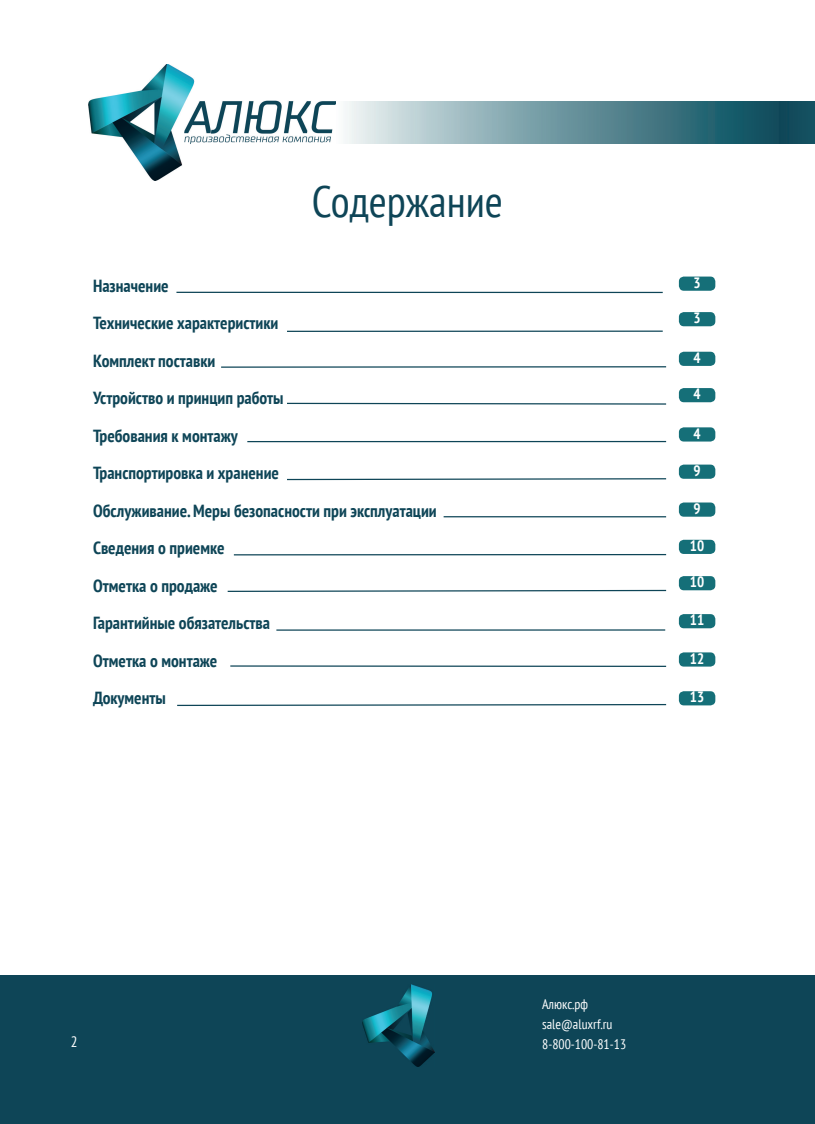
<style>
.page{position:relative;width:815px;height:1124px;background:#fff}
.page>*{position:absolute;margin:0;border:0;box-sizing:border-box;transform-origin:0 0}
.t1{font:condensed 43.75px "PT Sans";color:#0e4557}
.t2{font:700 condensed 17.5px/37.5px "PT Sans";color:#0e4557}
.t3{font:700 condensed 15px "PT Sans";color:#fff}
.t4{font:condensed 15px "PT Sans";color:#fff}
.t5{font:condensed 13.75px/20px "PT Sans";color:#fff}
</style>
<div class="page">
<div style="left:0;top:975px;width:780px;height:148px;background:#0e4557"></div>
<img style="left:89px;top:64px;width:247px;height:116px">
<div style="left:780px;top:975px;width:35px;height:148px;background:#0e4557"></div>
<img style="left:345px;top:101px;width:470px;height:43px">
<img style="left:362px;top:984px;width:73px;height:81px">
<div style="left:679px;top:276px;width:36px;height:15px;background:#156f78;border-radius:5px"></div>
<div style="left:679px;top:464px;width:36px;height:14px;background:#156f78;border-radius:5px"></div>
<div style="left:679px;top:427px;width:36px;height:14px;background:#156f78;border-radius:5px"></div>
<div style="left:679px;top:312px;width:36px;height:14px;background:#156f78;border-radius:5px"></div>
<div style="left:679px;top:351px;width:36px;height:15px;background:#156f78;border-radius:5px"></div>
<div style="left:679px;top:388px;width:36px;height:14px;background:#156f78;border-radius:5px"></div>
<div style="left:679px;top:502px;width:36px;height:14px;background:#156f78;border-radius:5px"></div>
<div style="left:679px;top:539px;width:36px;height:15px;background:#156f78;border-radius:5px"></div>
<div style="left:679px;top:576px;width:36px;height:14px;background:#156f78;border-radius:5px"></div>
<div style="left:679px;top:614px;width:36px;height:14px;background:#156f78;border-radius:5px"></div>
<div style="left:679px;top:652px;width:36px;height:14px;background:#156f78;border-radius:5px"></div>
<div style="left:679px;top:691px;width:36px;height:14px;background:#156f78;border-radius:5px"></div>
<hr style="left:276px;top:629px;width:389px;height:1px;background:#0e4557">
<hr style="left:234px;top:554px;width:432px;height:1px;background:#0e4557">
<svg style="left:287px;top:402px;width:379px;height:2px"></svg>
<hr style="left:230px;top:665px;width:436px;height:2px;background:#0e4557">
<hr style="left:247px;top:441px;width:419px;height:1px;background:#0e4557">
<svg style="left:287px;top:478px;width:379px;height:2px"></svg>
<hr style="left:444px;top:516px;width:222px;height:1px;background:#0e4557">
<svg style="left:228px;top:589px;width:438px;height:3px"></svg>
<svg style="left:177px;top:704px;width:489px;height:2px"></svg>
<hr style="left:287px;top:330px;width:376px;height:2px;background:#0e4557">
<hr style="left:221px;top:366px;width:445px;height:2px;background:#0e4557">
<hr style="left:176px;top:292px;width:487px;height:1px;background:#0e4557">
<h1 class="t1" style="left:312px;top:174px;width:193px">Содержание</h1>
<p class="t2" style="left:93px;top:266px;width:345px">Назначение<br>Технические характеристики<br>Комплект поставки<br>Устройство и принцип работы<br>Требования к монтажу<br>Транспортировка и хранение<br>Обслуживание. Меры безопасности при эксплуатации<br>Сведения о приемке<br>Отметка о продаже<br>Гарантийные обязательства<br>Отметка о монтаже<br>Документы</p>
<p class="t3" style="left:693px;top:272px;width:9px">3</p>
<p class="t3" style="left:693px;top:308px;width:9px">3</p>
<p class="t3" style="left:693px;top:347px;width:9px">4</p>
<p class="t3" style="left:693px;top:384px;width:9px">4</p>
<p class="t3" style="left:693px;top:423px;width:9px">4</p>
<p class="t3" style="left:693px;top:460px;width:9px">9</p>
<p class="t3" style="left:693px;top:498px;width:9px">9</p>
<p class="t3" style="left:690px;top:535px;width:16px">10</p>
<p class="t3" style="left:690px;top:572px;width:16px">10</p>
<p class="t3" style="left:690px;top:610px;width:16px">11</p>
<p class="t3" style="left:690px;top:648px;width:16px">12</p>
<p class="t3" style="left:690px;top:687px;width:16px">13</p>
<p class="t4" style="left:71px;top:1031px;width:8px">2</p>
<p class="t5" style="left:542px;top:993px;width:86px">Алюкс.рф sale@aluxrf.ru<br>8-800-100-81-13</p>
</div>
